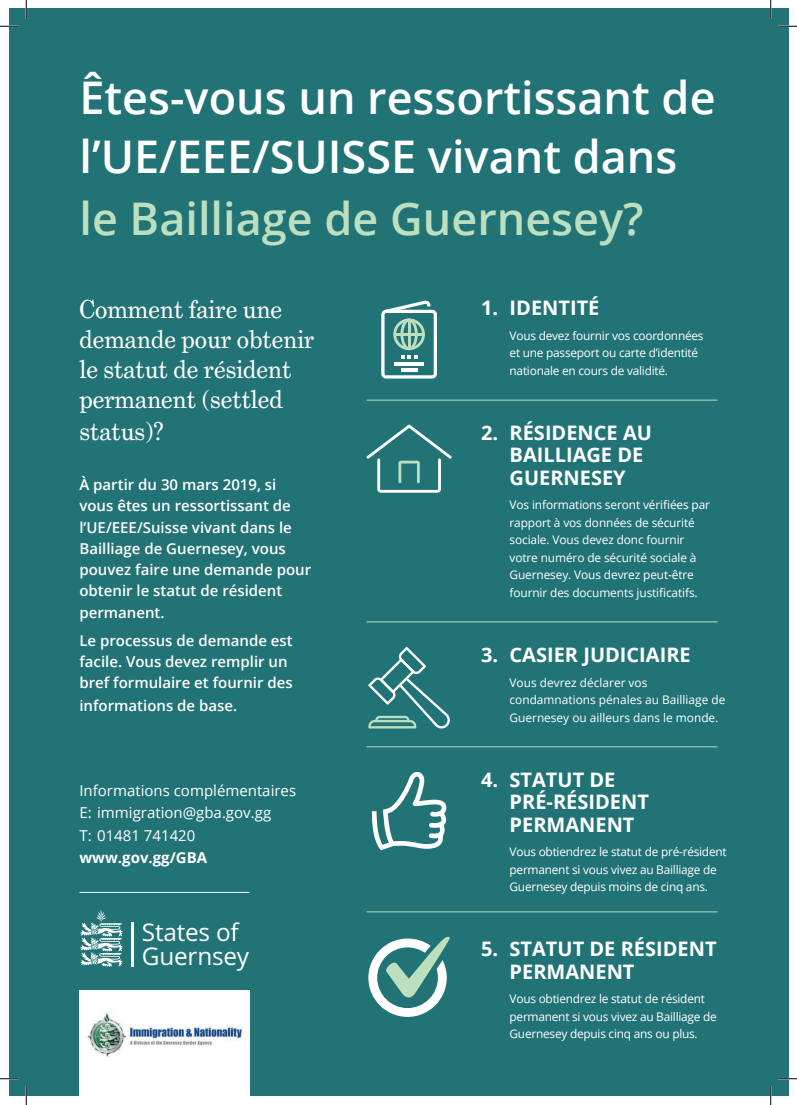
<style>
.page{position:relative;width:797px;height:1105px;background:#fff}
.page>*{position:absolute;margin:0;border:0;box-sizing:border-box;transform-origin:0 0}
.t1{font:600 45px/58.8px "Open Sans";color:#fff}
.t2{font:600 45px "Open Sans";color:#bbdfbf}
.t3{font:25px/30px "Grad";color:#fff}
.t4{font:24.38px/23.8px "Open Sans";letter-spacing:-.01em;color:#fff}
.t5{font:700 20px/22.5px "Open Sans";color:#fff}
.t6{font:600 15px/21.2px "Open Sans";color:#fff}
.t7{font:15px/22.5px "Open Sans";color:#fff}
.t8{font:11.88px/17.5px "Open Sans";letter-spacing:-.02em;color:#fff}
.t9{font:11.88px/17.5px "Open Sans";color:#fff}
.s1{font-weight:700}
</style>
<div class="page">
<div style="left:9px;top:9px;width:779px;height:1087px;background:#227376"></div>
<svg style="left:366px;top:424px;width:86px;height:69px"></svg>
<svg style="left:368px;top:936px;width:82px;height:81px"></svg>
<svg style="left:371px;top:772px;width:75px;height:78px"></svg>
<svg style="left:381px;top:300px;width:56px;height:79px"></svg>
<svg style="left:368px;top:647px;width:82px;height:81px"></svg>
<hr style="left:366px;top:400px;width:351px;height:1px;background:#bbdfbf">
<hr style="left:366px;top:621px;width:351px;height:1px;background:#bbdfbf">
<hr style="left:366px;top:746px;width:351px;height:1px;background:#bbdfbf">
<hr style="left:366px;top:911px;width:351px;height:1px;background:#bbdfbf">
<hr style="left:132px;top:922px;width:2px;height:45px;background:#fff">
<svg style="left:80px;top:910px;width:43px;height:57px"></svg>
<div style="left:79px;top:990px;width:170px;height:106px;background:#fff"></div>
<img style="left:87px;top:1012px;width:155px;height:45px">
<hr style="left:79px;top:892px;width:170px;height:1px;background:#fff">
<svg style="left:0;top:25px;width:19px;height:2px"></svg>
<svg style="left:778px;top:25px;width:19px;height:2px"></svg>
<svg style="left:0;top:1078px;width:19px;height:1px"></svg>
<svg style="left:778px;top:1078px;width:19px;height:1px"></svg>
<svg style="left:25px;top:0;width:2px;height:19px"></svg>
<svg style="left:25px;top:1086px;width:2px;height:19px"></svg>
<svg style="left:770px;top:0;width:1px;height:19px"></svg>
<svg style="left:770px;top:1086px;width:1px;height:19px"></svg>
<p class="t1" style="left:79px;top:67px;width:637px">Êtes-vous un ressortissant de l’UE/EEE/SUISSE vivant dans</p>
<p class="t2" style="left:79px;top:188px;width:565px">le Bailliage de Guernesey?</p>
<p class="t3" style="left:79px;top:294px;width:236px">Comment faire une demande pour obtenir le statut de résident permanent (settled</p>
<p class="t3" style="left:79px;top:417px;width:86px">status)?</p>
<p class="t6" style="left:79px;top:474px;width:233px">À partir du 30 mars 2019, si vous êtes un ressortissant de l’UE/EEE/Suisse vivant dans le<br>Bailliage de Guernesey, vous pouvez faire une demande pour obtenir le statut de résident permanent.</p>
<p class="t6" style="left:79px;top:629px;width:215px;line-height:21.6px">Le processus de demande est facile. Vous devez remplir un bref formulaire et fournir des informations de base.</p>
<p class="t7" style="left:79px;top:779px;width:218px">Informations complémentaires<br>E: immigration@gba.gov.gg<br>T: 01481 741420 <span class="s1">www.gov.gg/GBA</span></p>
<p class="t4" style="left:142px;top:920px;width:109px">States of<br>Guernsey</p>
<p class="t5" style="left:481px;top:296px;width:120px">1. IDENTITÉ</p>
<p class="t8" style="left:509px;top:326px;width:195px">Vous devez fournir vos coordonnées et une passeport ou carte d’identité nationale en cours de validité.</p>
<p class="t5" style="left:509px;top:421px;width:144px;text-indent:-28px">2. RÉSIDENCE AU<br>BAILLIAGE DE<br>GUERNESEY</p>
<p class="t8" style="left:509px;top:496px;width:202px">Vos informations seront vérifiées par rapport à vos données de sécurité sociale. Vous devez donc fournir votre numéro de sécurité sociale à Guernesey. Vous devrez peut-être fournir des documents justificatifs.</p>
<p class="t5" style="left:481px;top:643px;width:211px">3. CASIER JUDICIAIRE</p>
<p class="t9" style="left:509px;top:673px;width:217px">Vous devrez déclarer vos condamnations pénales au Bailliage de<br>Guernesey ou ailleurs dans le monde.</p>
<p class="t5" style="left:509px;top:768px;width:141px;text-indent:-28px">4. STATUT DE<br>PRÉ-RÉSIDENT<br>PERMANENT</p>
<p class="t8" style="left:509px;top:843px;width:219px">Vous obtiendrez le statut de pré-résident permanent si vous vivez au Bailliage de<br>Guernesey depuis moins de cinq ans.</p>
<p class="t5" style="left:509px;top:937px;width:208px;text-indent:-28px">5. STATUT DE RÉSIDENT<br>PERMANENT</p>
<p class="t8" style="left:509px;top:990px;width:209px">Vous obtiendrez le statut de résident permanent si vous vivez au Bailliage de<br>Guernesey depuis cinq ans ou plus.</p>
</div>
